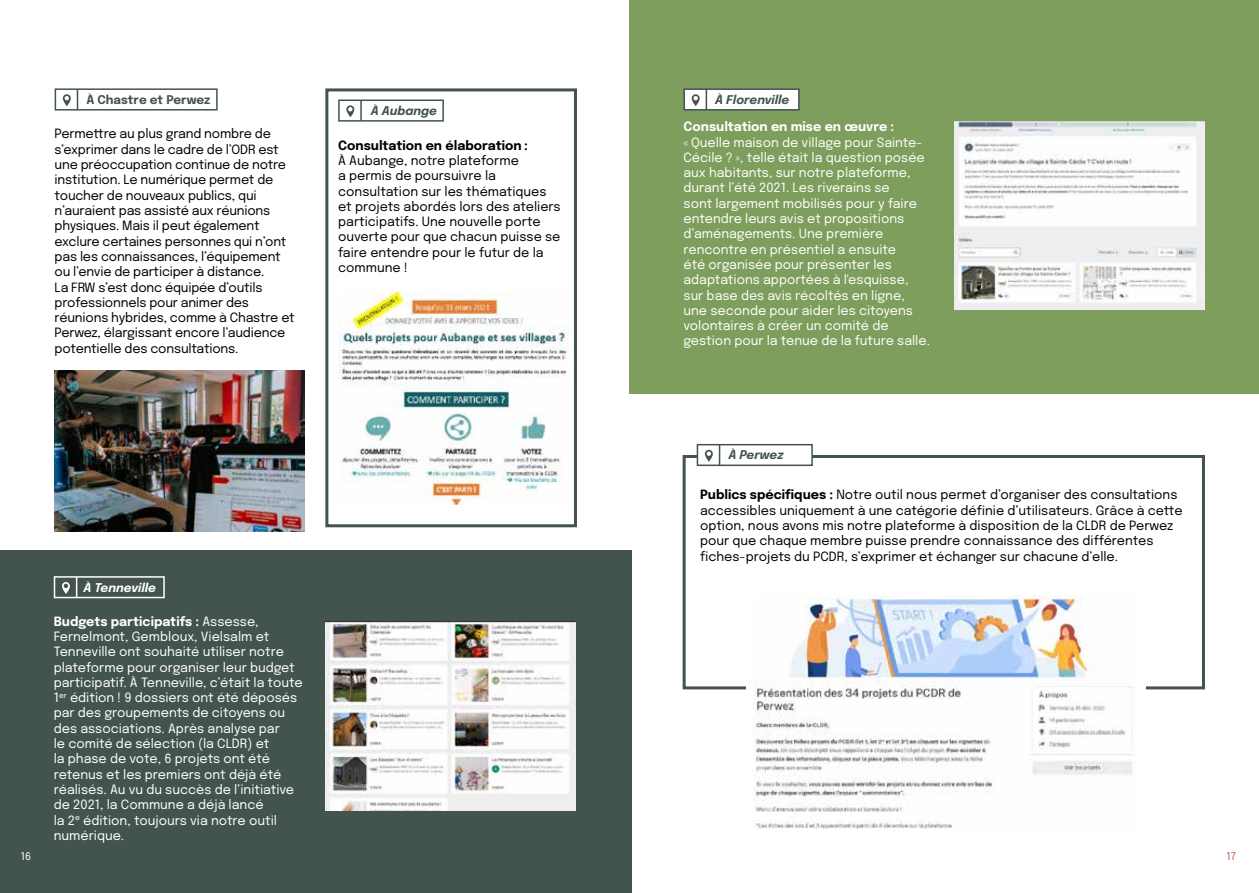
<style>
.page{position:relative;width:1259px;height:893px;background:#fff}
.page>*{position:absolute;margin:0;border:0;box-sizing:border-box;transform-origin:0 0}
.t1{font:12.75px/15.3px "Epilogue";letter-spacing:-.015em;color:#000}
.t2{font:12.75px/15.3px "Epilogue";color:#fff}
.t3{font:700 12.75px "Epilogue";color:#000}
.t4{font:700 12.75px "Epilogue";color:#fff}
.t5{font:italic 700 12px "Epilogue";color:#43544e}
.t6{font:700 12px "Epilogue";color:#43544e}
.t7{font:italic 700 12px "Epilogue";color:#fff}
.t8{font:10.5px "Epilogue";color:#b4654a}
.t9{font:10.5px "Epilogue";color:#fff}
.s1{font-weight:700}
</style>
<div class="page">
<div style="left:0;top:551px;width:631px;height:342px;background:#43544e"></div>
<div style="left:629px;top:0;width:630px;height:394px;background:#7d9e5c"></div>
<svg style="left:325px;top:88px;width:252px;height:440px"></svg>
<svg style="left:682px;top:455px;width:523px;height:235px"></svg>
<img style="left:338px;top:292px;width:231px;height:212px">
<div style="left:54px;top:576px;width:111px;height:22px;border:2px solid #fff"></div>
<svg style="left:76px;top:577px;width:1px;height:21px"></svg>
<svg style="left:62px;top:582px;width:8px;height:12px"></svg>
<div style="left:338px;top:99px;width:106px;height:23px;background:#fff;border:2px solid #43544e"></div>
<hr style="left:360px;top:100px;width:2px;height:21px;background:#43544e">
<svg style="left:346px;top:105px;width:8px;height:12px"></svg>
<img style="left:955px;top:121px;width:250px;height:189px">
<img style="left:325px;top:622px;width:250px;height:188px">
<div style="left:696px;top:444px;width:117px;height:22px;background:#fff;border:2px solid #43544e"></div>
<svg style="left:719px;top:445px;width:1px;height:20px"></svg>
<svg style="left:705px;top:450px;width:8px;height:12px"></svg>
<div style="left:683px;top:88px;width:116px;height:23px;background:#fff;border:2px solid #43544e"></div>
<hr style="left:705px;top:89px;width:2px;height:21px;background:#43544e">
<svg style="left:691px;top:94px;width:8px;height:12px"></svg>
<div style="left:746px;top:595px;width:400px;height:244px;background:#fff"></div>
<img style="left:753px;top:595px;width:380px;height:234px">
<div style="left:55px;top:88px;width:163px;height:23px;background:#fff;border:2px solid #43544e"></div>
<svg style="left:77px;top:89px;width:1px;height:21px"></svg>
<svg style="left:63px;top:94px;width:8px;height:12px"></svg>
<img style="left:55px;top:371px;width:250px;height:160px">
<p class="t6" style="left:86px;top:91px;width:126px">À Chastre et Perwez</p>
<p class="t1" style="left:55px;top:126px;width:242px">Permettre au plus grand nombre de s’exprimer dans le cadre de l’ODR est une préoccupation continue de notre institution. Le numérique permet de toucher de nouveaux publics, qui n’auraient pas assisté aux réunions physiques. Mais il peut également exclure certaines personnes qui n’ont pas les connaissances, l’équipement ou l’envie de participer à distance.<br>La FRW s’est donc équipée d’outils professionnels pour animer des réunions hybrides, comme à Chastre et Perwez, élargissant encore l’audience potentielle des consultations.</p>
<p class="t5" style="left:371px;top:102px;width:68px">À Aubange</p>
<p class="t3" style="left:338px;top:136px;width:191px">Consultation en élaboration :</p>
<p class="t1" style="left:338px;top:152px;width:224px">À Aubange, notre plateforme<br>a permis de poursuivre la consultation sur les thématiques et projets abordés lors des ateliers participatifs. Une nouvelle porte ouverte pour que chacun puisse se faire entendre pour le futur de la commune !</p>
<p class="t9" style="left:21px;top:849px;width:12px">16</p>
<p class="t7" style="left:83px;top:579px;width:74px">À Tenneville</p>
<p class="t2" style="left:54px;top:613px;width:250px"><span class="s1">Budgets participatifs :</span> Assesse, Fernelmont, Gembloux, Vielsalm et Tenneville ont souhaité utiliser notre plateforme pour organiser leur budget participatif. À Tenneville, c’était la toute 1<sup>er</sup> édition ! 9 dossiers ont été déposés par des groupements de citoyens ou des associations. Après analyse par<br>le comité de sélection (la CLDR) et<br>la phase de vote, 6 projets ont été retenus et les premiers ont déjà été réalisés. Au vu du succès de l’initiative de 2021, la Commune a déjà lancé<br>la 2<sup>e</sup> édition, toujours via notre outil numérique.</p>
<p class="t5" style="left:715px;top:91px;width:76px">À Florenville</p>
<p class="t4" style="left:683px;top:118px;width:212px">Consultation en mise en œuvre :</p>
<p class="t2" style="left:683px;top:134px;width:248px">« Quelle maison de village pour Sainte-Cécile ? », telle était la question posée aux habitants, sur notre plateforme, durant l’été 2021. Les riverains se<br>sont largement mobilisés pour y faire entendre leurs avis et propositions d’aménagements. Une première rencontre en présentiel a ensuite<br>été organisée pour présenter les adaptations apportées à l'esquisse, sur base des avis récoltés en ligne, une seconde pour aider les citoyens volontaires à créer un comité de gestion pour la tenue de la future salle.</p>
<p class="t5" style="left:728px;top:446px;width:57px">À Perwez</p>
<p class="t1" style="left:700px;top:486px;width:484px"><span class="s1">Publics spécifiques :</span> Notre outil nous permet d’organiser des consultations accessibles uniquement à une catégorie définie d’utilisateurs. Grâce à cette option, nous avons mis notre plateforme à disposition de la CLDR de Perwez pour que chaque membre puisse prendre connaissance des différentes fiches-projets du PCDR, s’exprimer et échanger sur chacune d’elle.</p>
<p class="t8" style="left:1226px;top:849px;width:11px">17</p>
</div>
